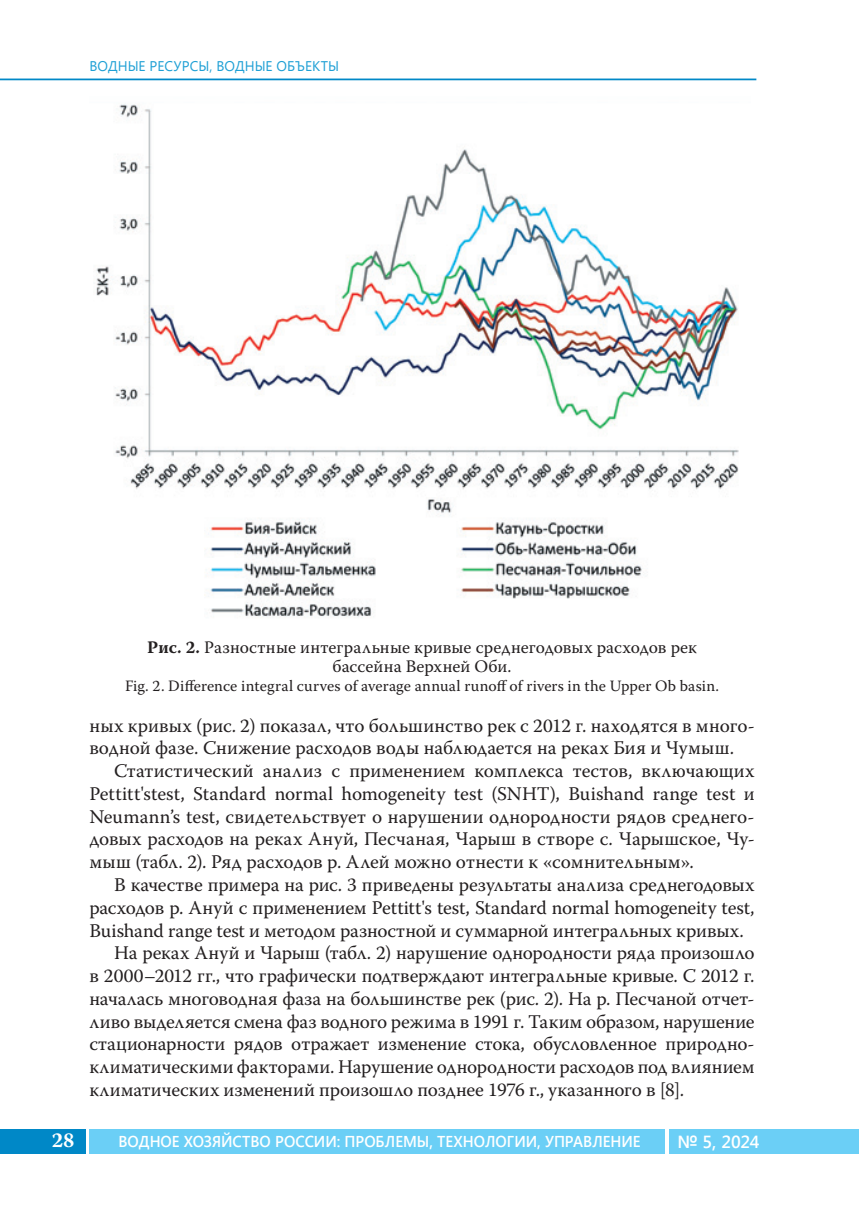
<style>
.page{position:relative;width:859px;height:1206px;background:#fff}
.page>*{position:absolute;margin:0;border:0;box-sizing:border-box;transform-origin:0 0}
.t1{font:700 21px "Warnock Pro";color:#fff}
.t2{font:19.25px "Warnock Pro";letter-spacing:-.005em;color:#231f20}
.t3{font:17.5px/19.2px "Warnock Pro";color:#231f20;text-align:center}
.t4{font:600 17.5px "Segoe UI";color:#fff}
.t5{font:15.75px "Warnock Pro";letter-spacing:.005em;color:#231f20}
.t6{font:600 15.75px "Segoe UI";letter-spacing:-.005em;color:#fff;scale:.95 1}
.t7{font:14px "Segoe UI";color:#1fa0d5}
.s1{font-weight:700}
</style>
<div class="page">
<div style="left:89px;top:1128px;width:576px;height:25px;background:#6bcff6"></div>
<div style="left:0;top:1128px;width:86px;height:25px;background:#0088c7"></div>
<div style="left:669px;top:1128px;width:189px;height:25px;background:#6bcff6"></div>
<hr style="left:0;top:79px;width:756px;height:1px;background:#0088c7">
<img style="left:96px;top:104px;width:643px;height:514px">
<p class="t7" style="left:89px;top:56px;width:251px">ВОДНЫЕ РЕСУРСЫ, ВОДНЫЕ ОБЪЕКТЫ</p>
<p class="t3" style="left:147px;top:639px;width:551px"><span class="s1">Рис. 2.</span> Разностные интегральные кривые среднегодовых расходов рек бассейна Верхней Оби.</p>
<p class="t5" style="left:125px;top:680px;width:595px">Fig. 2. Difference integral curves of average annual runoff of rivers in the Upper Ob basin.</p>
<p class="t2" style="left:89px;top:717px;width:666px">ных кривых (рис. 2) показал, что большинство рек с 2012 г. находятся в много-</p>
<p class="t2" style="left:89px;top:740px;width:646px">водной фазе. Снижение расходов воды наблюдается на реках Бия и Чумыш.</p>
<p class="t2" style="left:114px;top:763px;width:641px">Статистический анализ с применением комплекса тестов, включающих</p>
<p class="t2" style="left:89px;top:786px;width:666px">Pettitt'stest, Standard normal homogeneity test (SNHT), Buishand range test и</p>
<p class="t2" style="left:89px;top:808px;width:666px">Neumann’s test, свидетельствует о нарушении однородности рядов среднего-</p>
<p class="t2" style="left:89px;top:831px;width:666px">довых расходов на реках Ануй, Песчаная, Чарыш в створе с. Чарышское, Чу-</p>
<p class="t2" style="left:89px;top:854px;width:605px">мыш (табл. 2). Ряд расходов р. Алей можно отнести к «сомнительным».</p>
<p class="t2" style="left:114px;top:877px;width:641px">В качестве примера на рис. 3 приведены результаты анализа среднегодовых</p>
<p class="t2" style="left:89px;top:899px;width:666px">расходов р. Ануй с применением Pettitt's test, Standard normal homogeneity test,</p>
<p class="t2" style="left:89px;top:922px;width:655px">Buishand range test и методом разностной и суммарной интегральных кривых.</p>
<p class="t2" style="left:114px;top:945px;width:641px">На реках Ануй и Чарыш (табл. 2) нарушение однородности ряда произошло</p>
<p class="t2" style="left:89px;top:968px;width:666px">в 2000–2012 гг., что графически подтверждают интегральные кривые. С 2012 г.</p>
<p class="t2" style="left:89px;top:991px;width:666px">началась многоводная фаза на большинстве рек (рис. 2). На р. Песчаной отчет-</p>
<p class="t2" style="left:89px;top:1013px;width:666px">ливо выделяется смена фаз водного режима в 1991 г. Таким образом, нарушение</p>
<p class="t2" style="left:89px;top:1036px;width:666px">стационарности рядов отражает изменение стока, обусловленное природно-</p>
<p class="t2" style="left:89px;top:1059px;width:666px">климатическими факторами. Нарушение однородности расходов под влиянием</p>
<p class="t2" style="left:89px;top:1082px;width:596px">климатических изменений произошло позднее 1976 г., указанного в [8].</p>
<p class="t1" style="left:52px;top:1132px;width:24px">28</p>
<p class="t6" style="left:118px;top:1129px;width:551px">ВОДНОЕ ХОЗЯЙСТВО РОССИИ: ПРОБЛЕМЫ, ТЕХНОЛОГИИ, УПРАВЛЕНИЕ</p>
<p class="t4" style="left:677px;top:1128px;width:84px">№ 5, 2024</p>
</div>
